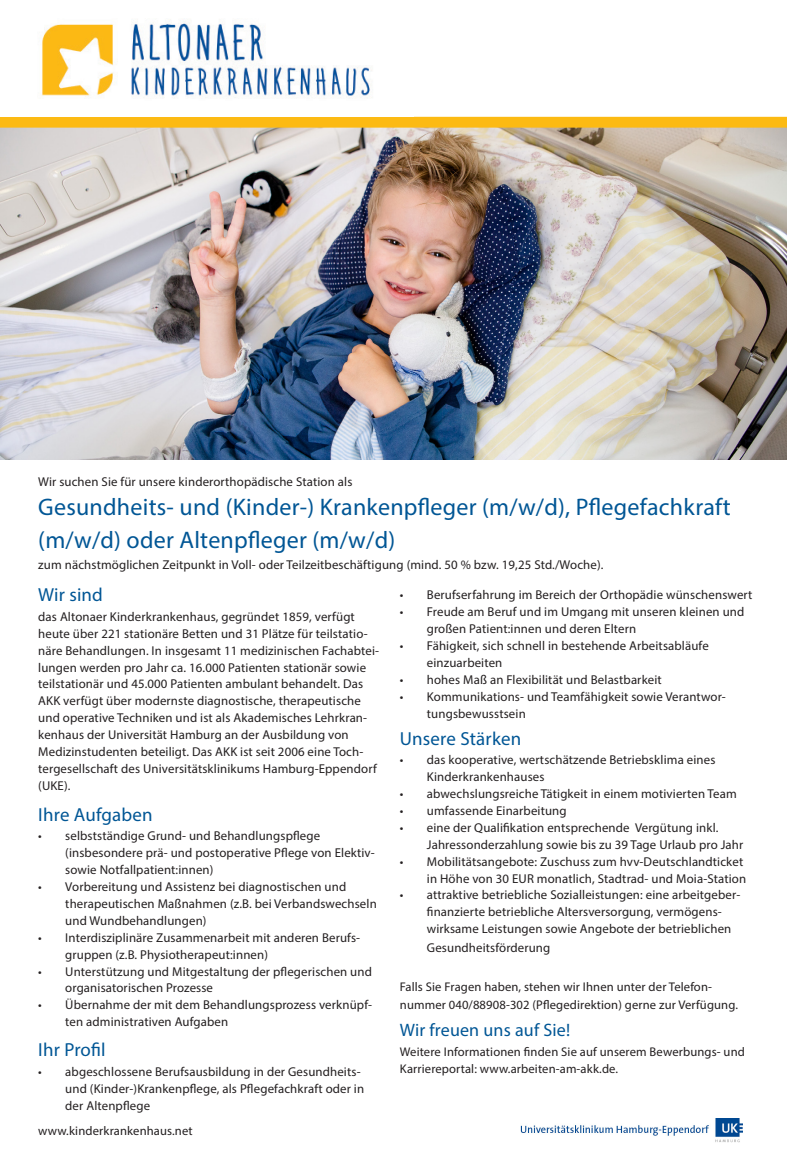
<style>
.page{position:relative;width:787px;height:1149px;background:#fff}
.page>*{position:absolute;margin:0;border:0;box-sizing:border-box;transform-origin:0 0}
.Titel{font:24px/32.4px "Myriad Pro";letter-spacing:.01em;color:#015695}
.kleiner_Titel{font:18.9px "Myriad Pro";letter-spacing:.01em;color:#015695}
.kleiner_Titel-2{font:18px "Myriad Pro";letter-spacing:.01em;color:#015695}
.kleiner_Titel-3{font:12.9px/16.8px "Myriad Pro";letter-spacing:.01em;color:#231f20}
.Titel-2{font:12.9px "Myriad Pro";letter-spacing:.01em;color:#231f20}
.Lauftext{font:12.9px "Myriad Pro";letter-spacing:.01em;color:#231f20}
.kleiner_Titel-4{font:12.6px/16.8px "Myriad Pro";letter-spacing:.01em;color:#231f20}
.Lauftext-2{font:12.6px "Myriad Pro";letter-spacing:.01em;color:#231f20}
</style>
<div class="page">
<img style="left:0;top:128px;width:787px;height:331px">
<div style="left:0;top:117px;width:787px;height:11px;background:#fcba13"></div>
<img style="left:42px;top:22px;width:330px;height:77px">
<img style="left:520px;top:1118px;width:222px;height:25px">
<p class="Lauftext" style="left:38px;top:474px;width:315px">Wir suchen Sie für unsere kinderorthopädische Station als</p>
<p class="Titel" style="left:38px;top:490px;width:693px">Gesundheits- und (Kinder-) Krankenpfleger (m/w/d), Pflegefachkraft (m/w/d) oder Altenpfleger (m/w/d)</p>
<p class="Titel-2" style="left:38px;top:556px;width:566px">zum nächstmöglichen Zeitpunkt in Voll- oder Teilzeitbeschäftigung (mind. 50 % bzw. 19,25 Std./Woche).</p>
<p class="kleiner_Titel-3" style="left:400px;top:586px;width:354px">• Berufserfahrung im Bereich der Orthopädie wünschenswert</p>
<p class="kleiner_Titel-3" style="left:427px;top:603px;width:319px;text-indent:-27px">• Freude am Beruf und im Umgang mit unseren kleinen und großen Patient:innen und deren Eltern</p>
<p class="kleiner_Titel-3" style="left:427px;top:637px;width:283px;text-indent:-27px">• Fähigkeit, sich schnell in bestehende Arbeitsabläufe einzuarbeiten</p>
<p class="kleiner_Titel-3" style="left:400px;top:670px;width:263px">• hohes Maß an Flexibilität und Belastbarkeit</p>
<p class="kleiner_Titel-3" style="left:427px;top:687px;width:300px;text-indent:-27px">• Kommunikations- und Teamfähigkeit sowie Verantwor&shy;tungsbewusstsein</p>
<p class="kleiner_Titel" style="left:400px;top:726px;width:123px">Unsere Stärken</p>
<p class="kleiner_Titel-3" style="left:427px;top:751px;width:290px;text-indent:-27px">• das kooperative, wertschätzende Betriebsklima eines<br>Kinderkrankenhauses</p>
<p class="kleiner_Titel-3" style="left:400px;top:784px;width:338px">• abwechslungsreiche Tätigkeit in einem motivierten Team</p>
<p class="kleiner_Titel-3" style="left:400px;top:801px;width:168px">• umfassende Einarbeitung</p>
<p class="kleiner_Titel-3" style="left:427px;top:818px;width:318px;text-indent:-27px">• eine der Qualifikation entsprechende Vergütung inkl.<br>Jahressonderzahlung sowie bis zu 39 Tage Urlaub pro Jahr</p>
<p class="kleiner_Titel-3" style="left:400px;top:852px;width:348px;text-align:right">• Mobilitätsangebote: Zuschuss zum hvv-Deutschlandticket in Höhe von 30 EUR monatlich, Stadtrad- und Moia-Station</p>
<p class="kleiner_Titel-3" style="left:427px;top:886px;width:315px;text-indent:-27px">• attraktive betriebliche Sozialleistungen: eine arbeitgeber&shy;finanzierte betriebliche Altersversorgung, vermögens&shy;wirksame Leistungen sowie Angebote der betrieblichen</p>
<p class="kleiner_Titel-3" style="left:427px;top:938px;width:125px">Gesundheitsförderung</p>
<p class="kleiner_Titel" style="left:38px;top:583px;width:66px">Wir sind</p>
<p class="kleiner_Titel-3" style="left:38px;top:607px;width:342px">das Altonaer Kinderkrankenhaus, gegründet 1859, verfügt heute über 221 stationäre Betten und 31 Plätze für teilstatio&shy;näre Behandlungen. In insgesamt 11 medizinischen Fachabtei&shy;lungen werden pro Jahr ca. 16.000 Patienten stationär sowie teilstationär und 45.000 Patienten ambulant behandelt. Das AKK verfügt über modernste diagnostische, therapeutische und operative Techniken und ist als Akademisches Lehrkran&shy;kenhaus der Universität Hamburg an der Ausbildung von Medizinstudenten beteiligt. Das AKK ist seit 2006 eine Toch&shy;tergesellschaft des Universitätsklinikums Hamburg-Eppendorf (UKE).</p>
<p class="kleiner_Titel" style="left:38px;top:802px;width:116px">Ihre Aufgaben</p>
<p class="kleiner_Titel-3" style="left:65px;top:827px;width:311px;text-indent:-27px">• selbstständige Grund- und Behandlungspflege (insbesondere prä- und postoperative Pflege von Elektiv&shy;sowie Notfallpatient:innen)</p>
<p class="kleiner_Titel-3" style="left:65px;top:877px;width:313px;text-indent:-27px">• Vorbereitung und Assistenz bei diagnostischen und therapeutischen Maßnahmen (z.B. bei Verbandswechseln und Wundbehandlungen)</p>
<p class="kleiner_Titel-3" style="left:65px;top:928px;width:296px;text-indent:-27px">• Interdisziplinäre Zusammenarbeit mit anderen Berufs&shy;gruppen (z.B. Physiotherapeut:innen)</p>
<p class="kleiner_Titel-3" style="left:65px;top:962px;width:308px;text-indent:-27px">• Unterstützung und Mitgestaltung der pflegerischen und organisatorischen Prozesse</p>
<p class="kleiner_Titel-3" style="left:65px;top:996px;width:308px;text-indent:-27px">• Übernahme der mit dem Behandlungsprozess verknüpf&shy;ten administrativen Aufgaben</p>
<p class="kleiner_Titel" style="left:38px;top:1037px;width:69px">Ihr Profil</p>
<p class="kleiner_Titel-3" style="left:65px;top:1062px;width:300px;text-indent:-27px">• abgeschlossene Berufsausbildung in der Gesundheits&shy;und (Kinder-)Krankenpflege, als Pflegefachkraft oder in der Altenpflege</p>
<p class="Lauftext-2" style="left:400px;top:978px;width:314px">Falls Sie Fragen haben, stehen wir Ihnen unter der Telefon-</p>
<p class="Lauftext-2" style="left:400px;top:996px;width:339px">nummer 040/88908-302 (Pflegedirektion) gerne zur Verfügung.</p>
<p class="kleiner_Titel-2" style="left:400px;top:1018px;width:172px">Wir freuen uns auf Sie!</p>
<p class="kleiner_Titel-4" style="left:400px;top:1042px;width:346px">Weitere Informationen finden Sie auf unserem Bewerbungs- und<br>Karriereportal: www.arbeiten-am-akk.de.</p>
<p class="kleiner_Titel-4" style="left:38px;top:1122px;width:156px">www.kinderkrankenhaus.net</p>
</div>
